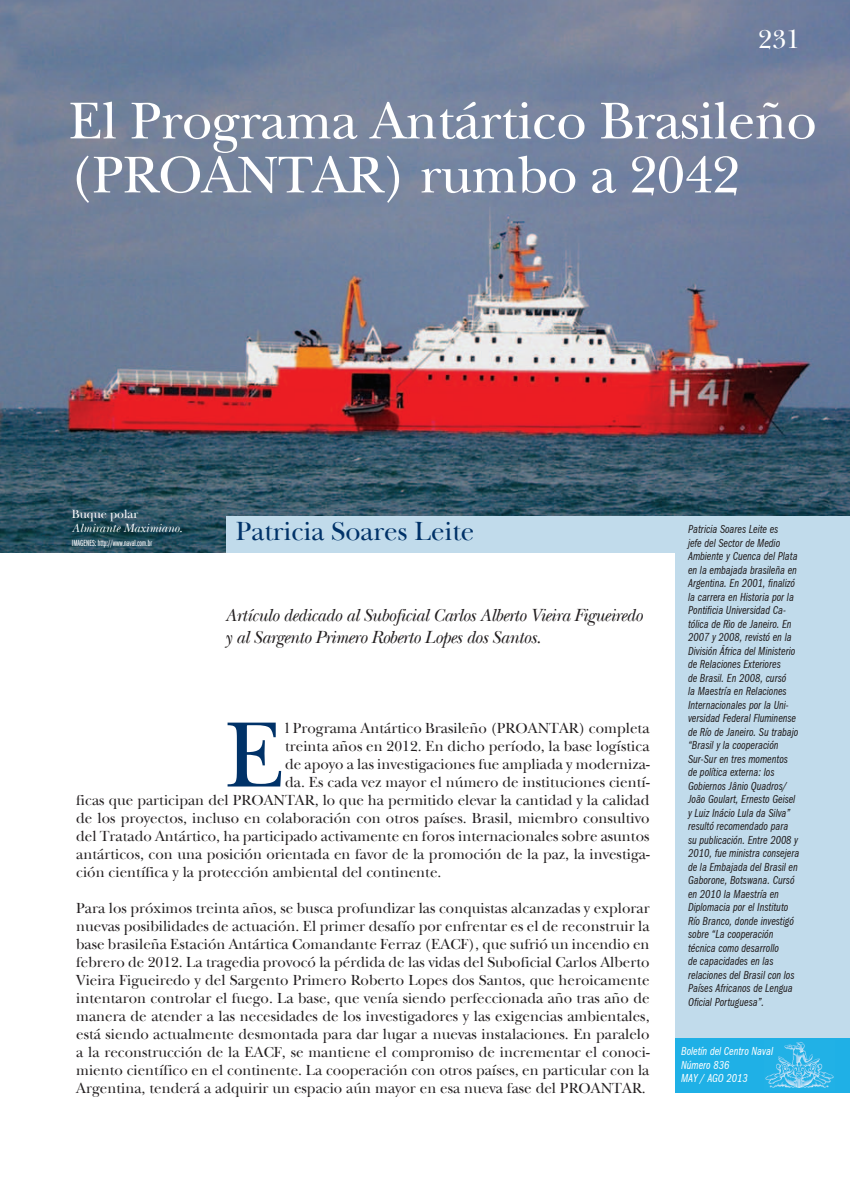
<style>
.page{position:relative;width:850px;height:1190px;background:#fff}
.page>*{position:absolute;margin:0;border:0;box-sizing:border-box;transform-origin:0 0}
.t1{font:96.75px "New Baskerville";color:#003268}
.Título{font:54px/54px "New Baskerville";letter-spacing:-.01em;color:#fff}
.Autor{font:27px "New Baskerville";color:#003268}
.t2{font:27px "New Baskerville";color:#fff}
.Copete{font:italic 18px/22.5px "New Baskerville";letter-spacing:-.02em;color:#231f20}
.t3{font:15px/18px "New Baskerville";color:#231f20;text-align:justify}
.Epígrafe{font:italic 12.3px "New Baskerville";color:#fff}
.Epígrafe-2{font:12.3px "New Baskerville";color:#fff}
.Llamados{font:12px/13.5px "Frank Got Boo Cmp Ita";color:#231f20}
.t4{font:12px "Frank Got Boo Cmp Ita";color:#fff}
.Epígrafe-3{font:9.15px "Franklin Gothic Book X Cmpr";color:#fff}
.s1{font-style:normal}
</style>
<div class="page">
<img style="left:0;top:0;width:850px;height:552px">
<div style="left:226px;top:516px;width:624px;height:36px;background:#c1dbeb"></div>
<div style="left:675px;top:516px;width:175px;height:522px;background:#c1dbeb"></div>
<div style="left:675px;top:1038px;width:175px;height:54px;background:#1fb0e6"></div>
<img style="left:765px;top:1042px;width:69px;height:46px">
<p class="t2" style="left:758px;top:24px;width:44px">231</p>
<p class="Título" style="left:69px;top:94px;width:749px">El Programa Antártico Brasileño (PROANTAR) rumbo a 2042</p>
<p class="Epígrafe-2" style="left:72px;top:507px;width:68px">Buque polar</p>
<p class="Epígrafe" style="left:72px;top:521px;width:112px">Almirante Maximiano<span class="s1">.</span></p>
<p class="Epígrafe-3" style="left:72px;top:538px;width:82px">IMAGENES: http://www.naval.com.br</p>
<p class="Autor" style="left:236px;top:516px;width:240px">Patricia Soares Leite</p>
<p class="Llamados" style="left:688px;top:523px;width:113px">Patricia Soares Leite es<br>jefe del Sector de Medio<br>Ambiente y Cuenca del Plata en la embajada brasileña en<br>Argentina. En 2001, finalizó la carrera en Historia por la<br>Pontificia Universidad Ca&shy;tólica de Rìo de Janeiro. En<br>2007 y 2008, revistó en la<br>División África del Ministerio de Relaciones Exteriores<br>de Brasil. En 2008, cursó<br>la Maestría en Relaciones<br>Internacionales por la Uni&shy;versidad Federal Fluminense de Río de Janeiro. Su trabajo “Brasil y la cooperación<br>Sur-Sur en tres momentos de política externa: los<br>Gobiernos Jânio Quadros/<br>João Goulart, Ernesto Geisel y Luiz Inácio Lula da Silva” resultó recomendado para su publicación. Entre 2008 y<br>2010, fue ministra consejera de la Embajada del Brasil en<br>Gaborone, Botswana. Cursó en 2010 la Maestría en<br>Diplomacia por el Instituto<br>Río Branco, donde investigó sobre “La cooperación técnica como desarrollo<br>de capacidades en las relaciones del Brasil con los<br>Países Africanos de Lengua<br>Oficial Portuguesa”.</p>
<p class="Copete" style="left:225px;top:604px;width:419px">Artículo dedicado al Suboficial Carlos Alberto Vieira Figueiredo y al Sargento Primero Roberto Lopes dos Santos.</p>
<p class="t1" style="left:225px;top:699px;width:62px">E</p>
<p class="t3" style="left:285px;top:719px;width:366px">l Programa Antártico Brasileño (PROANTAR) completa</p>
<p class="t3" style="left:285px;top:737px;width:366px">treinta años en 2012. En dicho período, la base logística</p>
<p class="t3" style="left:285px;top:755px;width:366px">de apoyo a las investigaciones fue ampliada y moderniza-</p>
<p class="t3" style="left:285px;top:773px;width:366px">da. Es cada vez mayor el número de instituciones cientí-</p>
<p class="t3" style="left:76px;top:791px;width:575px">ficas que participan del PROANTAR, lo que ha permitido elevar la cantidad y la calidad</p>
<p class="t3" style="left:76px;top:809px;width:575px">de los proyectos, incluso en colaboración con otros países. Brasil, miembro consultivo</p>
<p class="t3" style="left:76px;top:827px;width:575px">del Tratado Antártico, ha participado activamente en foros internacionales sobre asuntos</p>
<p class="t3" style="left:76px;top:845px;width:575px">antárticos, con una posición orientada en favor de la promoción de la paz, la investiga-</p>
<p class="t3" style="left:76px;top:863px;width:367px">ción científica y la protección ambiental del continente.</p>
<p class="t3" style="left:76px;top:899px;width:575px">Para los próximos treinta años, se busca profundizar las conquistas alcanzadas y explorar nuevas posibilidades de actuación. El primer desafío por enfrentar es el de reconstruir la base brasileña Estación Antártica Comandante Ferraz (EACF), que sufrió un incendio en febrero de 2012. La tragedia provocó la pérdida de las vidas del Suboficial Carlos Alberto Vieira Figueiredo y del Sargento Primero Roberto Lopes dos Santos, que heroicamente intentaron controlar el fuego. La base, que venía siendo perfeccionada año tras año de manera de atender a las necesidades de los investigadores y las exigencias ambientales, está siendo actualmente desmontada para dar lugar a nuevas instalaciones. En paralelo a la reconstrucción de la EACF, se mantiene el compromiso de incrementar el conoci&shy;miento científico en el continente. La cooperación con otros países, en particular con la Argentina, tenderá a adquirir un espacio aún mayor en esa nueva fase del PROANTAR.</p>
<p class="t4" style="left:681px;top:1045px;width:93px">Boletín del Centro Naval</p>
<p class="t4" style="left:681px;top:1058px;width:50px">Número 836</p>
<p class="t4" style="left:681px;top:1072px;width:68px">MAY / AGO 2013</p>
</div>
